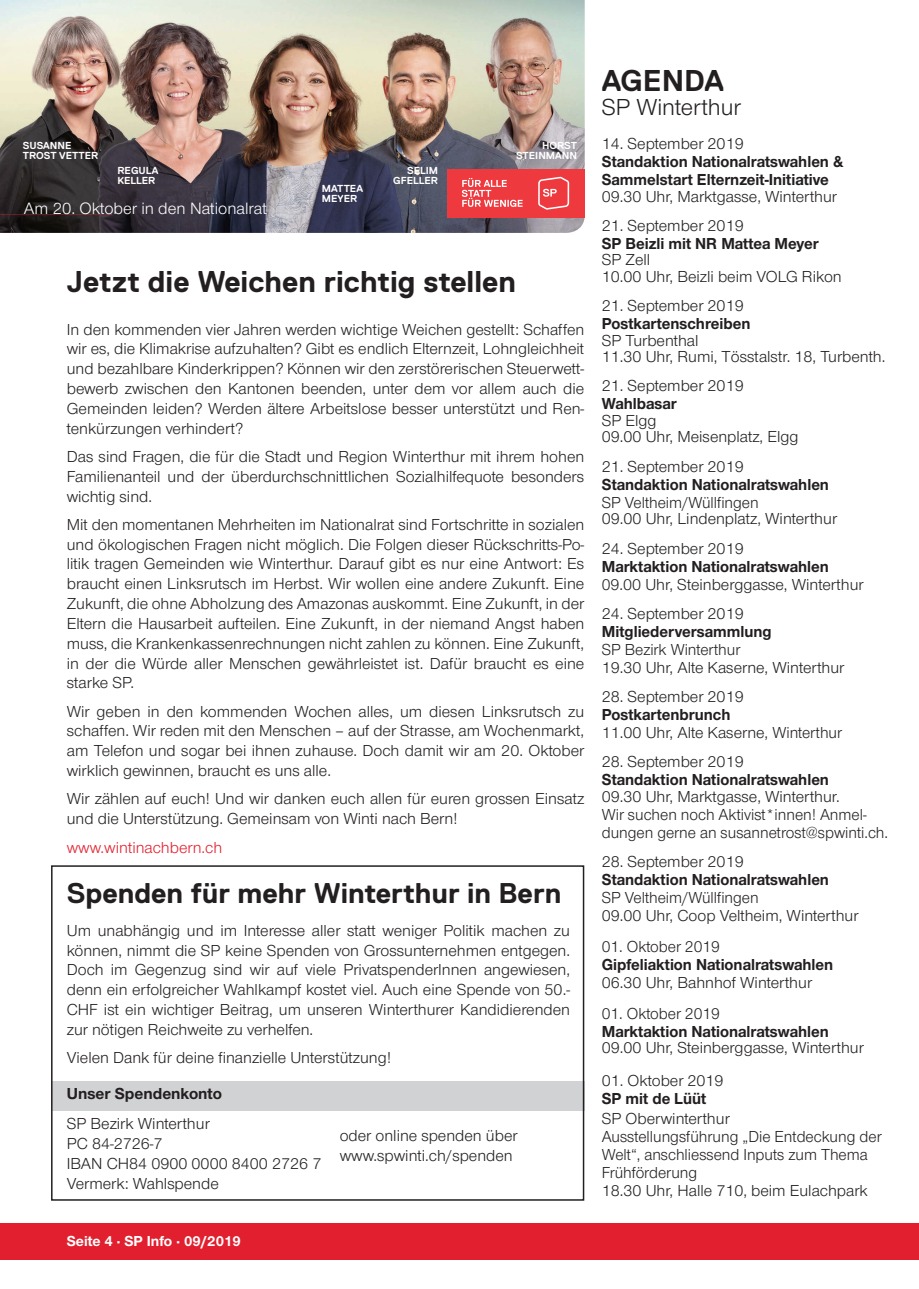
<style>
.page{position:relative;width:919px;height:1289px;background:#fff}
.page>*{position:absolute;margin:0;border:0;box-sizing:border-box;transform-origin:0 0}
.t1{font:700 30px "Replica";color:#231f20}
.t2{font:700 28.5px "Replica";color:#231f20}
.t3{font:24px "Nimbus San Nov";color:#231f20}
.t4{font:17.1px "Nimbus San Nov";color:#fff}
.t5{font:16.5px/19.8px "Nimbus San Nov";color:#231f20}
.t6{font:700 16.5px/18px "Nimbus San Nov";color:#231f20}
.t7{font:16.5px "Nimbus San Nov";color:#e21f2e}
.t8{font:700 15px "Nimbus San Nov";color:#fff}
.t9{font:700 10.2px/9.9px "Replica";color:#fff}
</style>
<div class="page">
<div style="left:0;top:1222px;width:918px;height:37px;background:#e21f2e"></div>
<div style="left:51px;top:1081px;width:533px;height:29px;background:#d1d2d4"></div>
<div style="left:51px;top:865px;width:533px;height:335px;border:2px solid #231f20"></div>
<img style="left:0;top:0;width:584px;height:233px">
<div style="left:446px;top:169px;width:138px;height:48px;background:#ee3a3e"></div>
<svg style="left:538px;top:177px;width:31px;height:33px"></svg>
<svg style="left:462px;top:178px;width:60px;height:29px"></svg>
<p class="t9" style="left:23px;top:140px;width:77px">SUSANNE<br>TROST VETTER</p>
<p class="t9" style="left:516px;top:140px;width:63px;text-align:right">HORST<br>STEINMANN</p>
<p class="t9" style="left:117px;top:165px;width:42px">REGULA<br>KELLER</p>
<p class="t4" style="left:24px;top:198px;width:244px">Am 20. Oktober in den Nationalrat</p>
<p class="t9" style="left:322px;top:183px;width:43px">MATTEA<br>MEYER</p>
<p class="t9" style="left:393px;top:165px;width:46px;text-align:right">SELIM<br>GFELLER</p>
<h1 class="t1" style="left:67px;top:265px;width:450px">Jetzt die Weichen richtig stellen</h1>
<p class="t5" style="left:67px;top:319px;width:519px;text-align:justify">In den kommenden vier Jahren werden wichtige Weichen gestellt: Schaffen wir es, die Klimakrise aufzuhalten? Gibt es endlich Elternzeit, Lohngleichheit und bezahlbare Kinderkrippen? Können wir den zerstörerischen Steuerwett&shy;bewerb zwischen den Kantonen beenden, unter dem vor allem auch die Gemeinden leiden? Werden ältere Arbeitslose besser unterstützt und Ren&shy;tenkürzungen verhindert?</p>
<p class="t5" style="left:67px;top:446px;width:519px;text-align:justify">Das sind Fragen, die für die Stadt und Region Winterthur mit ihrem hohen Familienanteil und der überdurchschnittlichen Sozialhilfequote besonders wichtig sind.</p>
<p class="t5" style="left:67px;top:514px;width:519px;text-align:justify">Mit den momentanen Mehrheiten im Nationalrat sind Fortschritte in sozialen und ökologischen Fragen nicht möglich. Die Folgen dieser Rückschritts-Po&shy;litik tragen Gemeinden wie Winterthur. Darauf gibt es nur eine Antwort: Es braucht einen Linksrutsch im Herbst. Wir wollen eine andere Zukunft. Eine Zukunft, die ohne Abholzung des Amazonas auskommt. Eine Zukunft, in der Eltern die Hausarbeit aufteilen. Eine Zukunft, in der niemand Angst haben muss, die Krankenkassenrechnungen nicht zahlen zu können. Eine Zukunft, in der die Würde aller Menschen gewährleistet ist. Dafür braucht es eine starke SP.</p>
<p class="t5" style="left:67px;top:701px;width:519px;text-align:justify">Wir geben in den kommenden Wochen alles, um diesen Linksrutsch zu schaffen. Wir reden mit den Menschen – auf der Strasse, am Wochenmarkt, am Telefon und sogar bei ihnen zuhause. Doch damit wir am 20. Oktober wirklich gewinnen, braucht es uns alle.</p>
<p class="t5" style="left:67px;top:789px;width:519px">Wir zählen auf euch! Und wir danken euch allen für euren grossen Einsatz und die Unterstützung. Gemeinsam von Winti nach Bern!</p>
<p class="t7" style="left:67px;top:837px;width:157px">www.wintinachbern.ch</p>
<h2 class="t2" style="left:67px;top:877px;width:496px">Spenden für mehr Winterthur in Bern</h2>
<p class="t5" style="left:67px;top:920px;width:504px;text-align:justify">Um unabhängig und im Interesse aller statt weniger Politik machen zu können, nimmt die SP keine Spenden von Grossunternehmen entgegen.<br>Doch im Gegenzug sind wir auf viele PrivatspenderInnen angewiesen, denn ein erfolgreicher Wahlkampf kostet viel. Auch eine Spende von 50.- CHF ist ein wichtiger Beitrag, um unseren Winterthurer Kandidierenden zur nötigen Reichweite zu verhelfen.</p>
<p class="t5" style="left:67px;top:1047px;width:326px">Vielen Dank für deine finanzielle Unterstützung!</p>
<p class="t6" style="left:67px;top:1084px;width:157px">Unser Spendenkonto</p>
<p class="t5" style="left:67px;top:1113px;width:256px">SP Bezirk Winterthur<br>PC 84-2726-7<br>IBAN CH84 0900 0000 8400 2726 7<br>Vermerk: Wahlspende</p>
<p class="t5" style="left:340px;top:1125px;width:179px">oder online spenden über www.spwinti.ch/spenden</p>
<p class="t8" style="left:67px;top:1232px;width:175px">Seite 4 В SP Info В 09/2019</p>
<h1 class="t1" style="left:601px;top:63px;width:124px">AGENDA</h1>
<h3 class="t3" style="left:601px;top:93px;width:141px">SP Winterthur</h3>
<p class="t5" style="left:601px;top:134px;width:143px">14. September 2019</p>
<p class="t6" style="left:601px;top:152px;width:243px">Standaktion Nationalratswahlen &amp;<br>Sammelstart Elternzeit-Initiative</p>
<p class="t5" style="left:601px;top:186px;width:237px">09.30 Uhr, Marktgasse, Winterthur</p>
<p class="t5" style="left:601px;top:215px;width:143px">21. September 2019</p>
<p class="t6" style="left:601px;top:234px;width:218px">SP Beizli mit NR Mattea Meyer</p>
<p class="t5" style="left:601px;top:252px;width:241px;line-height:16.5px">SP Zell<br>10.00 Uhr, Beizli beim VOLG Rikon</p>
<p class="t5" style="left:601px;top:296px;width:143px">21. September 2019</p>
<p class="t6" style="left:601px;top:314px;width:150px">Postkartenschreiben</p>
<p class="t5" style="left:601px;top:332px;width:285px;line-height:16.5px">SP Turbenthal<br>11.30 Uhr, Rumi, Tösstalstr. 18, Turbenth.</p>
<p class="t5" style="left:601px;top:376px;width:143px">21. September 2019</p>
<p class="t6" style="left:601px;top:395px;width:76px">Wahlbasar</p>
<p class="t5" style="left:601px;top:412px;width:198px;line-height:16.5px">SP Elgg<br>09.00 Uhr, Meisenplatz, Elgg</p>
<p class="t5" style="left:601px;top:456px;width:143px">21. September 2019</p>
<p class="t6" style="left:601px;top:475px;width:229px">Standaktion Nationalratswahlen</p>
<p class="t5" style="left:601px;top:494px;width:237px;line-height:16.5px">SP Veltheim/Wüllfingen<br>09.00 Uhr, Lindenplatz, Winterthur</p>
<p class="t5" style="left:601px;top:538px;width:143px">24. September 2019</p>
<p class="t6" style="left:601px;top:557px;width:228px">Marktaktion Nationalratswahlen</p>
<p class="t5" style="left:601px;top:574px;width:263px">09.00 Uhr, Steinberggasse, Winterthur</p>
<p class="t5" style="left:601px;top:603px;width:143px">24. September 2019</p>
<p class="t6" style="left:601px;top:622px;width:171px">Mitgliederversammlung</p>
<p class="t5" style="left:601px;top:640px;width:244px;line-height:18px">SP Bezirk Winterthur<br>19.30 Uhr, Alte Kaserne, Winterthur</p>
<p class="t5" style="left:601px;top:687px;width:143px">28. September 2019</p>
<p class="t6" style="left:601px;top:705px;width:130px">Postkartenbrunch</p>
<p class="t5" style="left:601px;top:723px;width:242px">11.00 Uhr, Alte Kaserne, Winterthur</p>
<p class="t5" style="left:601px;top:752px;width:143px">28. September 2019</p>
<p class="t6" style="left:601px;top:770px;width:229px">Standaktion Nationalratswahlen</p>
<p class="t5" style="left:601px;top:787px;width:288px;line-height:18px">09.30 Uhr, Marktgasse, Winterthur.<br>Wir suchen noch Aktivist*innen! Anmel&shy;dungen gerne an susannetrost@spwinti.ch.</p>
<p class="t5" style="left:601px;top:852px;width:143px">28. September 2019</p>
<p class="t6" style="left:601px;top:870px;width:229px">Standaktion Nationalratswahlen</p>
<p class="t5" style="left:601px;top:888px;width:258px;line-height:18px">SP Veltheim/Wüllfingen<br>09.00 Uhr, Coop Veltheim, Winterthur</p>
<p class="t5" style="left:601px;top:936px;width:120px">01. Oktober 2019</p>
<p class="t6" style="left:601px;top:955px;width:233px">Gipfeliaktion Nationalratswahlen</p>
<p class="t5" style="left:601px;top:972px;width:212px">06.30 Uhr, Bahnhof Winterthur</p>
<p class="t5" style="left:601px;top:1003px;width:120px">01. Oktober 2019</p>
<p class="t6" style="left:601px;top:1022px;width:228px">Marktaktion Nationalratswahlen</p>
<p class="t5" style="left:601px;top:1038px;width:263px">09.00 Uhr, Steinberggasse, Winterthur</p>
<p class="t5" style="left:601px;top:1070px;width:123px">01. Oktober 2019</p>
<p class="t6" style="left:601px;top:1089px;width:106px">SP mit de Lüüt</p>
<p class="t5" style="left:601px;top:1109px;width:281px;line-height:18px">SP Oberwinterthur<br>Ausstellungsführung „Die Entdeckung der<br>Welt“, anschliessend Inputs zum Thema<br>Frühförderung<br>18.30 Uhr, Halle 710, beim Eulachpark</p>
</div>
